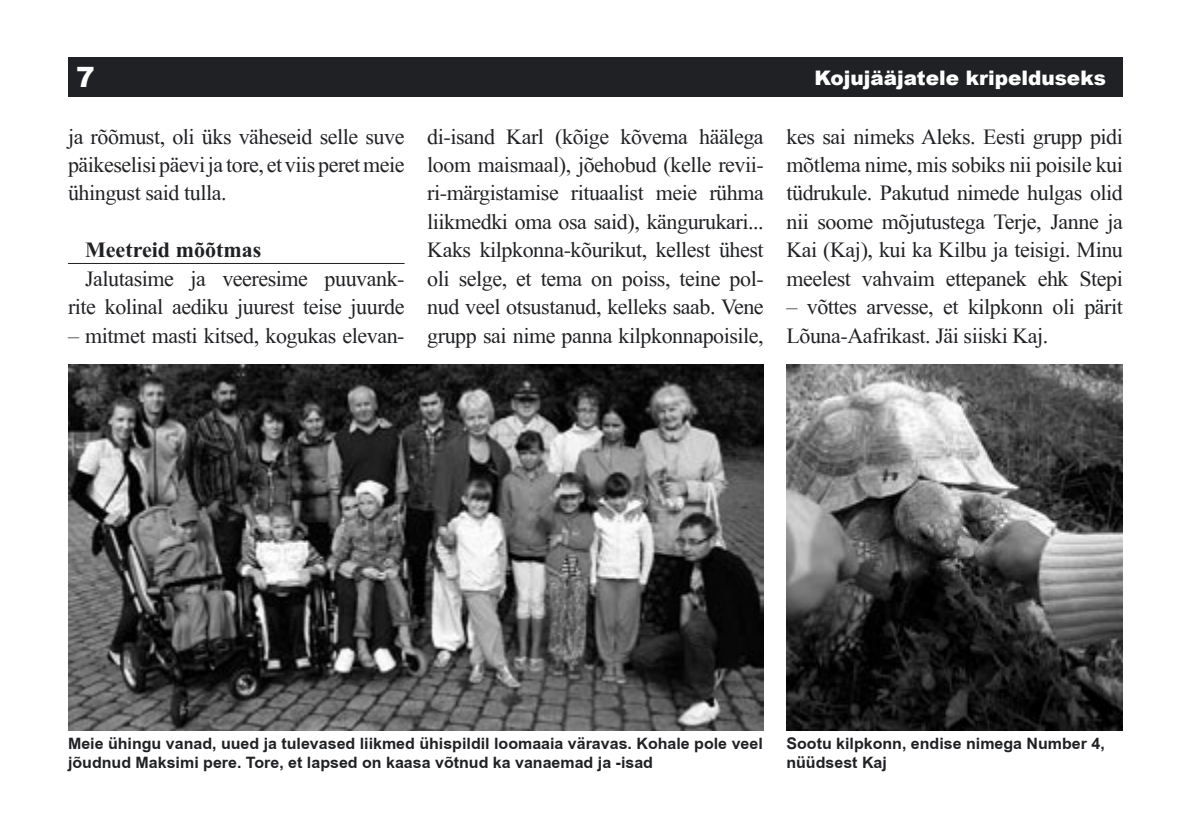
<style>
.page{position:relative;width:1191px;height:840px;background:#fff}
.page>*{position:absolute;margin:0;border:0;box-sizing:border-box;transform-origin:0 0}
.t1{font:900 28px "Arial";color:#fff}
.t2{font:22px/28.4px "EE Times New Roman";letter-spacing:-.02em;color:#202124;text-align:justify}
.t3{font:700 22px "EE Times New Roman";color:#202124}
.t4{font:900 20px "Arial";color:#fff}
.t5{font:700 16px/19.2px "EE Arial";color:#202124}
</style>
<div class="page">
<div style="left:68px;top:57px;width:1055px;height:39px;background:#202124"></div>
<img style="left:68px;top:364px;width:695px;height:366px">
<hr style="left:68px;top:263px;width:336px;height:1px;background:#202124">
<img style="left:786px;top:364px;width:337px;height:366px">
<p class="t1" style="left:76px;top:57px;width:20px">7</p>
<p class="t4" style="left:814px;top:63px;width:293px">Kojujääjatele kripelduseks</p>
<p class="t2" style="left:68px;top:122px;width:338px">ja rõõmust, oli üks väheseid selle suve päikeselisi päevi ja tore, et viis peret meie ühingust said tulla.</p>
<p class="t3" style="left:85px;top:237px;width:178px">Meetreid mõõtmas</p>
<p class="t2" style="left:68px;top:264px;width:338px;text-align:right">Jalutasime ja veeresime puuvank&shy;rite kolinal aediku juurest teise juurde</p>
<p class="t2" style="left:68px;top:321px;width:338px">– mitmet masti kitsed, kogukas elevan-</p>
<p class="t2" style="left:427px;top:122px;width:338px">di-isand Karl (kõige kõvema häälega loom maismaal), jõehobud (kelle revii&shy;ri-märgistamise rituaalist meie rühma liikmedki oma osa said), kängurukari...<br>Kaks kilpkonna-kõurikut, kellest ühest oli selge, et tema on poiss, teine pol&shy;nud veel otsustanud, kelleks saab. Vene grupp sai nime panna kilpkonnapoisile,</p>
<p class="t2" style="left:786px;top:122px;width:338px">kes sai nimeks Aleks. Eesti grupp pidi mõtlema nime, mis sobiks nii poisile kui tüdrukule. Pakutud nimede hulgas olid nii soome mõjutustega Terje, Janne ja Kai (Kaj), kui ka Kilbu ja teisigi. Minu meelest vahvaim ettepanek ehk Stepi</p>
<p class="t2" style="left:786px;top:292px;width:338px">– võttes arvesse, et kilpkonn oli pärit<br>Lõuna-Aafrikast. Jäi siiski Kaj.</p>
<p class="t5" style="left:68px;top:733px;width:696px">Meie ühingu vanad, uued ja tulevased liikmed ühispildil loomaaia väravas. Kohale pole veel jõudnud Maksimi pere. Tore, et lapsed on kaasa võtnud ka vanaemad ja -isad</p>
<p class="t5" style="left:786px;top:733px;width:320px">Sootu kilpkonn, endise nimega Number 4, nüüdsest Kaj</p>
</div>
